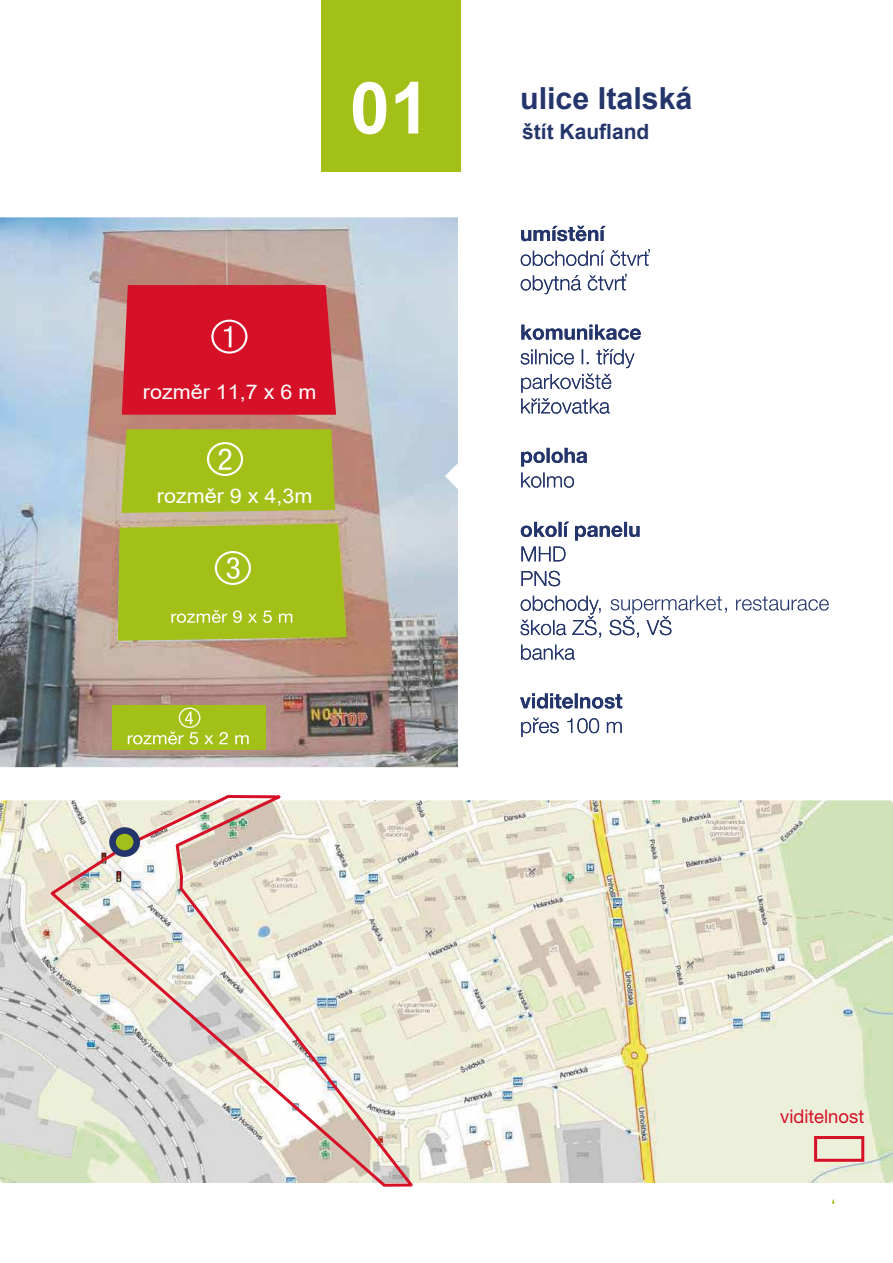
<style>
.page{position:relative;width:893px;height:1263px;background:#fff}
.page>*{position:absolute;margin:0;border:0;box-sizing:border-box;transform-origin:0 0}
.t1{font:700 72px "Arial";color:#fff}
.t2{font:700 30.45px "Arial";color:#24356b}
.t3{font:700 21px "Arial";color:#24356b}
.t4{font:20.25px "Arial";color:#fff;scale:1.07 1}
.t5{font:18.75px "Helvetica Neue";color:#d61026}
</style>
<div class="page">
<img style="left:0;top:800px;width:893px;height:383px">
<img style="left:0;top:217px;width:458px;height:550px">
<div style="left:112px;top:705px;width:154px;height:44px;background:#a3c019"></div>
<svg style="left:122px;top:429px;width:213px;height:84px;background:#a6bf22"></svg>
<div style="left:122px;top:285px;width:214px;height:130px;background:#d61026"></div>
<svg style="left:118px;top:524px;width:228px;height:117px;background:#a7c025"></svg>
<svg style="left:128px;top:707px;width:121px;height:37px"></svg>
<div style="left:814px;top:1136px;width:50px;height:26px;border:3px solid #d61026"></div>
<div style="left:321px;top:0;width:140px;height:171px;background:#a3c019"></div>
<svg style="left:48px;top:795px;width:369px;height:392px;background:#e3dcd1"></svg>
<div style="left:109px;top:827px;width:31px;height:30px;background:#24356b;border-radius:50%"></div>
<div style="left:116px;top:834px;width:17px;height:16px;background:#a3bf1b;border-radius:50%"></div>
<svg style="left:521px;top:325px;width:120px;height:15px"></svg>
<svg style="left:521px;top:448px;width:66px;height:18px"></svg>
<svg style="left:521px;top:472px;width:53px;height:16px"></svg>
<svg style="left:521px;top:522px;width:118px;height:18px"></svg>
<svg style="left:521px;top:546px;width:44px;height:15px"></svg>
<svg style="left:521px;top:571px;width:39px;height:15px"></svg>
<svg style="left:520px;top:595px;width:207px;height:43px"></svg>
<svg style="left:521px;top:645px;width:54px;height:15px"></svg>
<svg style="left:736px;top:596px;width:93px;height:15px"></svg>
<svg style="left:520px;top:693px;width:102px;height:15px"></svg>
<svg style="left:521px;top:718px;width:101px;height:19px"></svg>
<svg style="left:521px;top:226px;width:85px;height:15px"></svg>
<svg style="left:521px;top:374px;width:90px;height:40px"></svg>
<svg style="left:521px;top:349px;width:113px;height:19px"></svg>
<svg style="left:521px;top:249px;width:129px;height:17px"></svg>
<svg style="left:521px;top:274px;width:105px;height:20px"></svg>
<h1 class="t1" style="left:350px;top:57px;width:82px">01</h1>
<h2 class="t2" style="left:520px;top:77px;width:174px">ulice Italská</h2>
<p class="t3" style="left:522px;top:116px;width:129px">štít Kaufland</p>
<p class="t4" style="left:143px;top:378px;width:164px">rozměr 11,7 x 6 m</p>
<p class="t4" style="left:157px;top:482px;width:147px">rozměr 9 x 4,3m</p>
<p class="t5" style="left:780px;top:1105px;width:85px">viditelnost</p>
</div>
